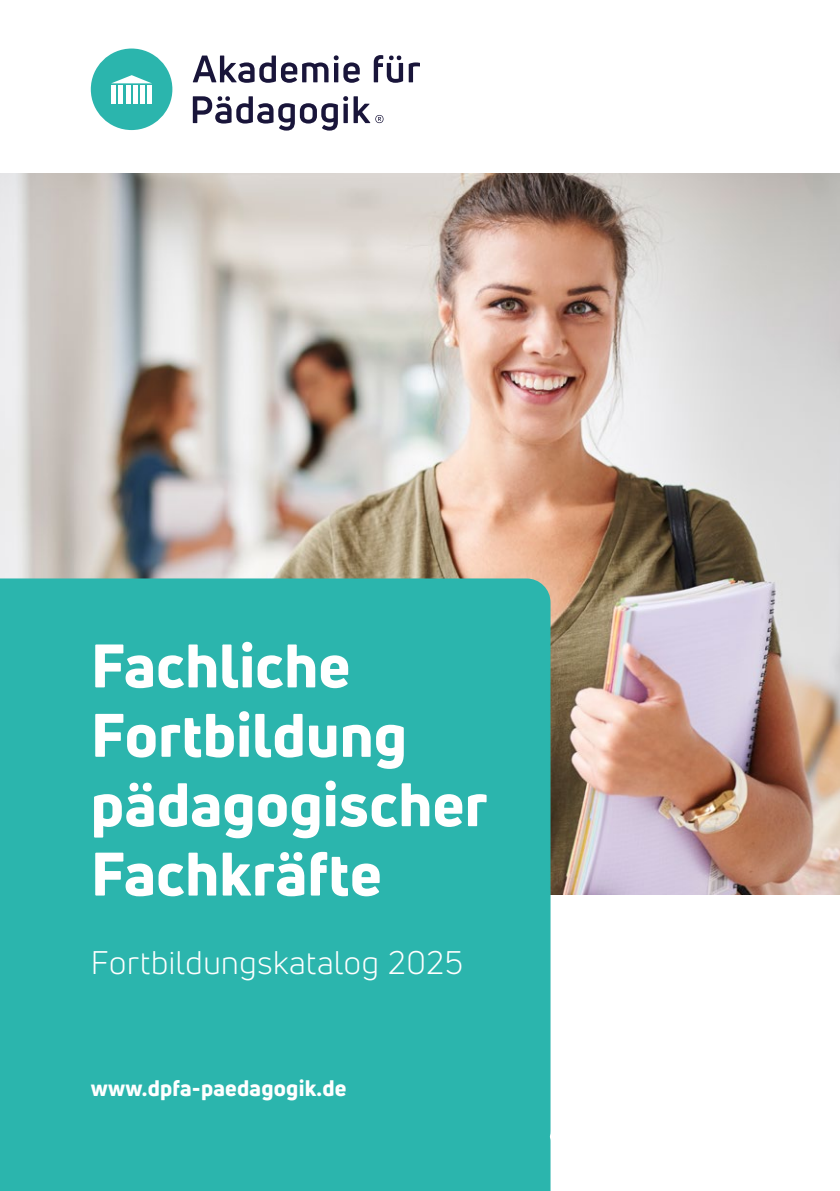
<style>
.page{position:relative;width:840px;height:1191px;background:#fff}
.page>*{position:absolute;margin:0;border:0;box-sizing:border-box;transform-origin:0 0}
.t1{font:800 60px/69.4px "Uni Neue";letter-spacing:.005em;color:#fff}
.t2{font:32px "Uni Neue";letter-spacing:.025em;color:#fff}
.t3{font:800 22px "Uni Neue";letter-spacing:.01em;color:#fff}
</style>
<div class="page">
<img style="left:0;top:173px;width:839px;height:721px">
<div style="left:0;top:578px;width:550px;height:551px;background:#2bb5ad"></div>
<div style="left:0;top:1129px;width:550px;height:62px;background:#2bb5ad"></div>
<svg style="left:193px;top:55px;width:166px;height:28px"></svg>
<svg style="left:373px;top:55px;width:47px;height:28px"></svg>
<svg style="left:193px;top:96px;width:190px;height:35px"></svg>
<div style="left:91px;top:49px;width:81px;height:81px;background:#2bb5ad;border-radius:50%"></div>
<svg style="left:112px;top:75px;width:39px;height:8px"></svg>
<div style="left:111px;top:85px;width:5px;height:18px;background:#fff"></div>
<div style="left:118px;top:85px;width:5px;height:18px;background:#fff"></div>
<div style="left:125px;top:85px;width:5px;height:18px;background:#fff"></div>
<hr style="left:133px;top:85px;width:4px;height:18px;background:#fff">
<div style="left:140px;top:85px;width:5px;height:18px;background:#fff"></div>
<div style="left:147px;top:85px;width:5px;height:18px;background:#fff"></div>
<p class="t1" style="left:91px;top:630px;width:398px">Fachliche<br>Fortbildung pädagogischer<br>Fachkräfte</p>
<p class="t2" style="left:91px;top:943px;width:373px">Fortbildungskatalog 2025</p>
<p class="t3" style="left:91px;top:1073px;width:257px">www.dpfa-paedagogik.de</p>
</div>
